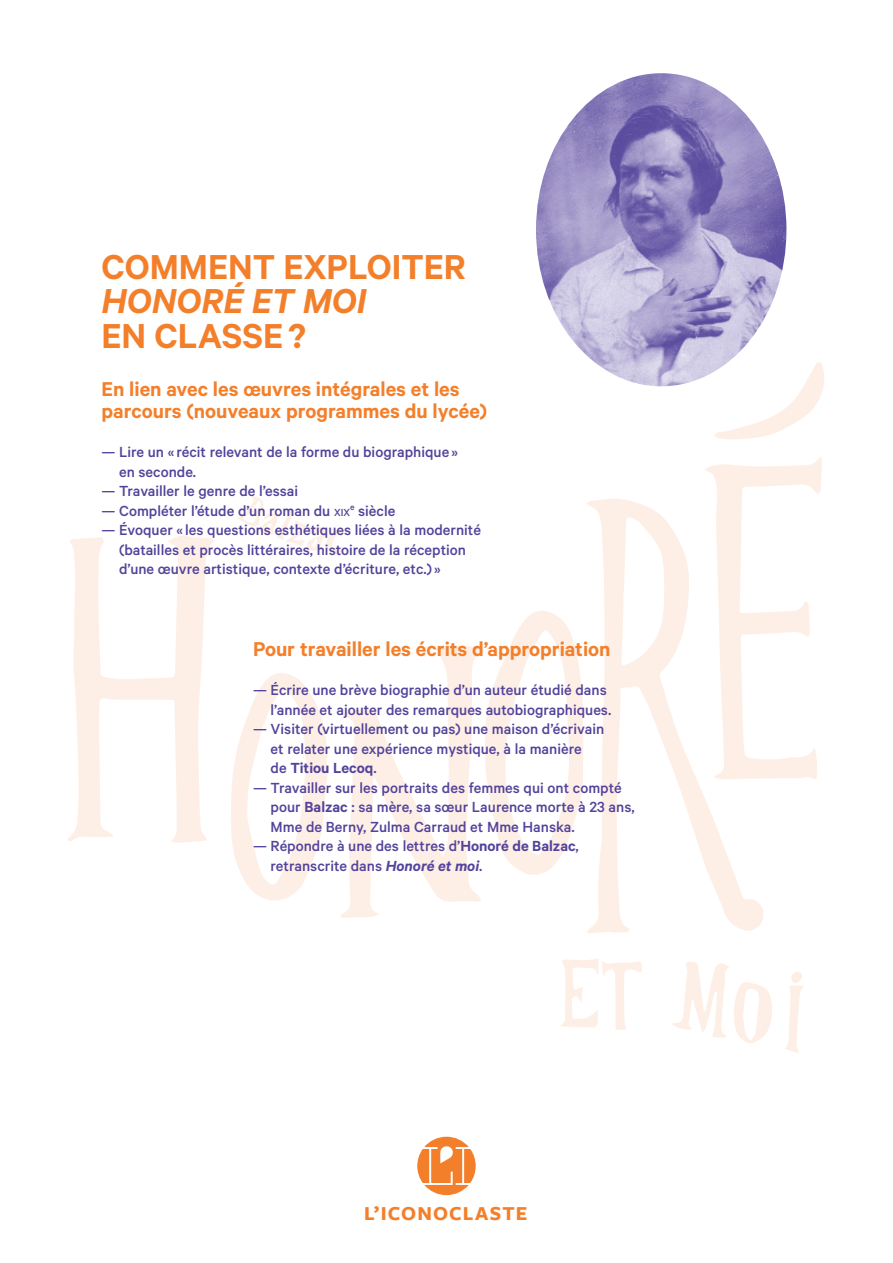
<style>
.page{position:relative;width:893px;height:1263px;background:#fff}
.page>*{position:absolute;margin:0;border:0;box-sizing:border-box;transform-origin:0 0}
.t1{font:600 39px "Calibre";color:#f47f2a}
.t2{font:italic 600 39px "Calibre";color:#f47f2a}
.t3{font:600 22.5px/22.5px "Calibre";color:#f47f2a}
.t4{font:700 20.55px "Freight Sans";letter-spacing:.055em;color:#f47f2a}
.t5{font:500 16.5px/19.5px "Calibre";color:#54439b}
.s1{font-size:11.55px}
.s2{font-weight:600}
.s3{font-weight:600;font-style:italic}
</style>
<div class="page">
<svg style="left:68px;top:535px;width:146px;height:308px"></svg>
<svg style="left:714px;top:362px;width:110px;height:78px"></svg>
<svg style="left:587px;top:498px;width:177px;height:435px"></svg>
<svg style="left:705px;top:457px;width:117px;height:323px"></svg>
<svg style="left:340px;top:611px;width:243px;height:307px"></svg>
<svg style="left:231px;top:673px;width:97px;height:228px"></svg>
<svg style="left:672px;top:962px;width:100px;height:81px"></svg>
<svg style="left:561px;top:958px;width:81px;height:72px"></svg>
<svg style="left:237px;top:496px;width:106px;height:58px"></svg>
<svg style="left:785px;top:971px;width:19px;height:82px"></svg>
<img style="left:536px;top:73px;width:250px;height:313px">
<svg style="left:417px;top:1137px;width:59px;height:58px"></svg>
<h1 class="t1" style="left:102px;top:243px;width:366px">Comment exploiter</h1>
<h1 class="t2" style="left:102px;top:278px;width:266px">Honoré et moi</h1>
<h1 class="t1" style="left:102px;top:312px;width:206px">en classe?</h1>
<h2 class="t3" style="left:102px;top:377px;width:387px">En lien avec les œuvres intégrales et les parcours (nouveaux programmes du lycée)</h2>
<p class="t5" style="left:119px;top:442px;width:340px;text-indent:-18px">— Lire un «récit relevant de la forme du biographique » en seconde.</p>
<p class="t5" style="left:102px;top:481px;width:198px">— Travailler le genre de l’essai</p>
<p class="t5" style="left:102px;top:500px;width:295px">— Compléter l’étude d’un roman du <span class="s1">xix</span><sup>e</sup> siècle</p>
<p class="t5" style="left:119px;top:520px;width:363px;text-indent:-18px">— Évoquer «les questions esthétiques liées à la modernité (batailles et procès littéraires, histoire de la réception d’une œuvre artistique, contexte d’écriture, etc.)»</p>
<h2 class="t3" style="left:253px;top:637px;width:359px">Pour travailler les écrits d’appropriation</h2>
<p class="t5" style="left:253px;top:680px;width:360px;text-align:right">— Écrire une brève biographie d’un auteur étudié dans l’année et ajouter des remarques autobiographiques.</p>
<p class="t5" style="left:271px;top:719px;width:335px;text-indent:-18px">— Visiter (virtuellement ou pas) une maison d’écrivain et relater une expérience mystique, à la manière<br>de <span class="s2">Titiou Lecoq</span>.</p>
<p class="t5" style="left:271px;top:777px;width:366px;text-indent:-18px">— Travailler sur les portraits des femmes qui ont compté pour <span class="s2">Balzac</span> : sa mère, sa sœur Laurence morte à 23 ans,<br>Mme de Berny, Zulma Carraud et Mme Hanska.</p>
<p class="t5" style="left:271px;top:836px;width:310px;text-indent:-18px">— Répondre à une des lettres d’<span class="s2">Honoré de Balzac</span>, retranscrite dans <span class="s3">Honoré et moi</span>.</p>
<p class="t4" style="left:364px;top:1203px;width:165px">L’ICONOCLASTE</p>
</div>
